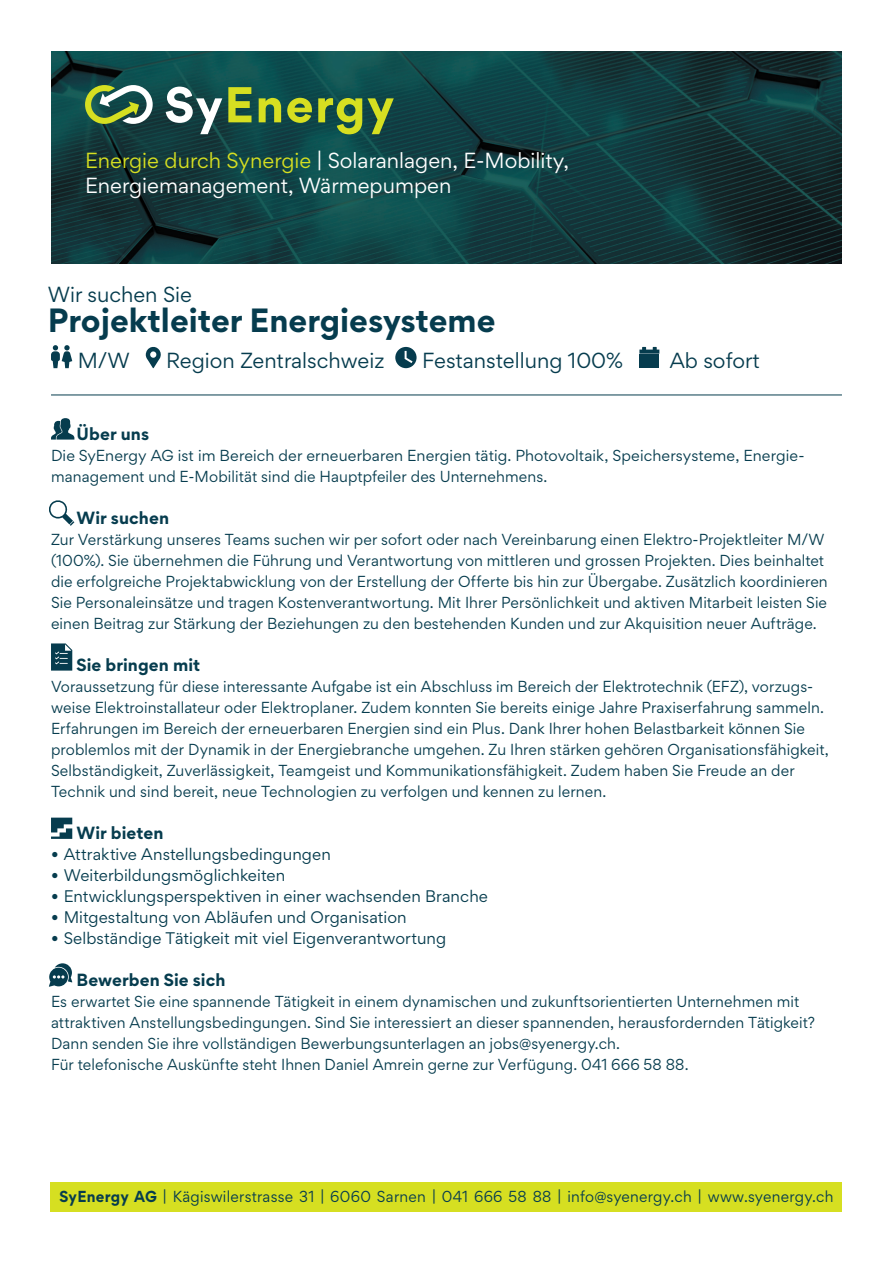
<style>
.page{position:relative;width:893px;height:1263px;background:#fff}
.page>*{position:absolute;margin:0;border:0;box-sizing:border-box;transform-origin:0 0}
.t1{font:700 30px "Gordita";color:#063c4e}
.t2{font:19.5px/25.5px "Gordita";color:#fff}
.t3{font:19.5px "Gordita";color:#063c4e}
.t4{font:700 15.75px "Gordita";letter-spacing:.005em;color:#063c4e}
.t5{font:15px "Gordita";letter-spacing:.005em;color:#063c4e}
.t6{font:14.25px/21px "Gordita";letter-spacing:.01em;color:#063c4e}
.s1{color:#d6df21}
.s2{font-weight:700}
</style>
<div class="page">
<div style="left:51px;top:1182px;width:791px;height:29px;background:#d6df21"></div>
<hr style="left:51px;top:395px;width:791px;height:1px;background:#063c4e">
<svg style="left:51px;top:345px;width:21px;height:23px"></svg>
<svg style="left:146px;top:347px;width:15px;height:21px"></svg>
<svg style="left:395px;top:347px;width:22px;height:21px"></svg>
<div style="left:639px;top:354px;width:20px;height:14px;background:#063c4e"></div>
<svg style="left:639px;top:347px;width:20px;height:7px"></svg>
<img style="left:51px;top:51px;width:791px;height:213px">
<svg style="left:166px;top:87px;width:56px;height:47px"></svg>
<svg style="left:228px;top:87px;width:23px;height:35px"></svg>
<svg style="left:259px;top:98px;width:22px;height:24px"></svg>
<svg style="left:287px;top:98px;width:25px;height:25px"></svg>
<svg style="left:318px;top:98px;width:76px;height:36px;background:#678a37"></svg>
<svg style="left:85px;top:85px;width:68px;height:39px"></svg>
<svg style="left:51px;top:643px;width:21px;height:28px"></svg>
<svg style="left:51px;top:418px;width:23px;height:22px"></svg>
<svg style="left:49px;top:963px;width:23px;height:24px"></svg>
<svg style="left:49px;top:500px;width:25px;height:26px"></svg>
<svg style="left:51px;top:818px;width:21px;height:21px"></svg>
<h2 class="t2" style="left:85px;top:147px;width:485px"><span class="s1">Energie durch Synergie</span> | Solaranlagen, E-Mobility,<br>Energiemanagement, Wärmepumpen</h2>
<h2 class="t3" style="left:48px;top:280px;width:146px">Wir suchen Sie</h2>
<h1 class="t1" style="left:48px;top:296px;width:449px">Projektleiter Energiesysteme</h1>
<h2 class="t3" style="left:78px;top:346px;width:54px">M/W</h2>
<h2 class="t3" style="left:166px;top:346px;width:220px">Region Zentralschweiz</h2>
<h2 class="t3" style="left:422px;top:346px;width:203px">Festanstellung 100%</h2>
<h2 class="t3" style="left:670px;top:346px;width:92px">Ab sofort</h2>
<p class="t4" style="left:77px;top:421px;width:74px">Über uns</p>
<p class="t6" style="left:51px;top:444px;width:755px">Die SyEnergy AG ist im Bereich der erneuerbaren Energien tätig. Photovoltaik, Speichersysteme, Energie&shy;management und E-Mobilität sind die Hauptpfeiler des Unternehmens.</p>
<p class="t4" style="left:77px;top:505px;width:94px">Wir suchen</p>
<p class="t6" style="left:51px;top:528px;width:778px">Zur Verstärkung unseres Teams suchen wir per sofort oder nach Vereinbarung einen Elektro-Projektleiter M/W (100%). Sie übernehmen die Führung und Verantwortung von mittleren und grossen Projekten. Dies beinhaltet die erfolgreiche Projektabwicklung von der Erstellung der Offerte bis hin zur Übergabe. Zusätzlich koordinieren Sie Personaleinsätze und tragen Kostenverantwortung. Mit Ihrer Persönlichkeit und aktiven Mitarbeit leisten Sie einen Beitrag zur Stärkung der Beziehungen zu den bestehenden Kunden und zur Akquisition neuer Aufträge.</p>
<p class="t4" style="left:77px;top:652px;width:125px">Sie bringen mit</p>
<p class="t6" style="left:51px;top:675px;width:779px">Voraussetzung für diese interessante Aufgabe ist ein Abschluss im Bereich der Elektrotechnik (EFZ), vorzugs&shy;weise Elektroinstallateur oder Elektroplaner. Zudem konnten Sie bereits einige Jahre Praxiserfahrung sammeln.<br>Erfahrungen im Bereich der erneuerbaren Energien sind ein Plus. Dank Ihrer hohen Belastbarkeit können Sie problemlos mit der Dynamik in der Energiebranche umgehen. Zu Ihren stärken gehören Organisationsfähigkeit, Selbständigkeit, Zuverlässigkeit, Teamgeist und Kommunikationsfähigkeit. Zudem haben Sie Freude an der Technik und sind bereit, neue Technologien zu verfolgen und kennen zu lernen.</p>
<p class="t4" style="left:77px;top:820px;width:89px">Wir bieten</p>
<p class="t5" style="left:51px;top:843px;width:281px">• Attraktive Anstellungsbedingungen</p>
<p class="t5" style="left:51px;top:864px;width:236px">• Weiterbildungsmöglichkeiten</p>
<p class="t5" style="left:51px;top:885px;width:439px">• Entwicklungsperspektiven in einer wachsenden Branche</p>
<p class="t5" style="left:51px;top:906px;width:357px">• Mitgestaltung von Abläufen und Organisation</p>
<p class="t5" style="left:51px;top:927px;width:397px">• Selbständige Tätigkeit mit viel Eigenverantwortung</p>
<p class="t4" style="left:77px;top:967px;width:151px">Bewerben Sie sich</p>
<p class="t6" style="left:51px;top:990px;width:765px">Es erwartet Sie eine spannende Tätigkeit in einem dynamischen und zukunftsorientierten Unternehmen mit attraktiven Anstellungsbedingungen. Sind Sie interessiert an dieser spannenden, herausfordernden Tätigkeit?<br>Dann senden Sie ihre vollständigen Bewerbungsunterlagen an jobs@syenergy.ch.<br>Für telefonische Auskünfte steht Ihnen Daniel Amrein gerne zur Verfügung. 041 666 58 88.</p>
<p class="t6" style="left:60px;top:1185px;width:775px"><span class="s2">SyEnergy AG</span> | Kägiswilerstrasse 31 | 6060 Sarnen | 041 666 58 88 | info@syenergy.ch | www.syenergy.ch</p>
</div>
